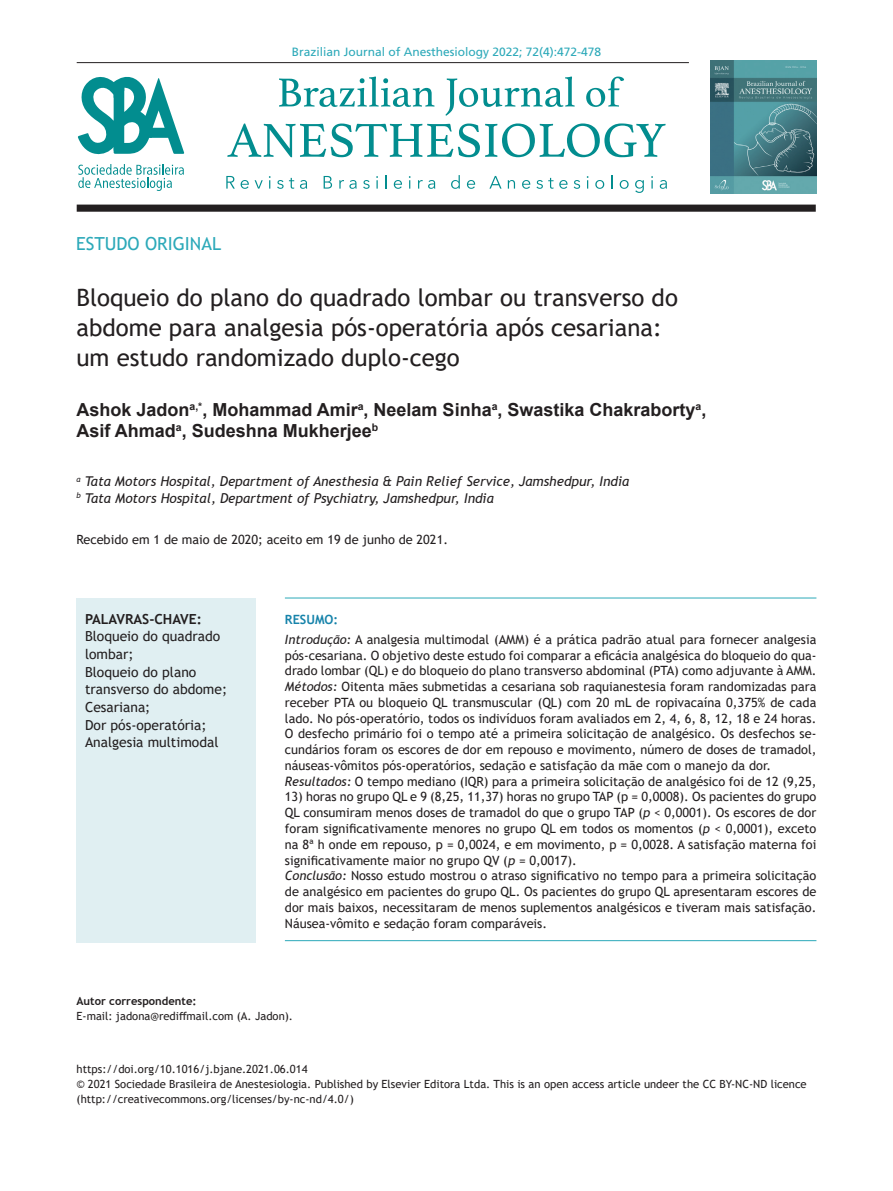
<style>
.page{position:relative;width:893px;height:1191px;background:#fff}
.page>*{position:absolute;margin:0;border:0;box-sizing:border-box;transform-origin:0 0}
.Titulo{font:24px/30px "Trebuchet MS";color:#231f20}
.Autores{font:700 18px "Arial";color:#231f20}
.Definicao_do_Artigo{font:18px "Trebuchet MS";color:#2ca9b9}
.Palavras-chave_Texto{font:13.8px/17.7px "Trebuchet MS";color:#231f20}
.Palavras-chave{font:700 13.8px "Trebuchet MS";color:#231f20}
.Cargos_Instituicoes{font:italic 13.5px "Trebuchet MS";color:#231f20}
.Abstract__Resumo{font:12.75px/15.8px "Trebuchet MS";color:#231f20;text-align:justify}
.Ultima_Linha_Verde_A{font:12.75px/15.8px "Trebuchet MS";color:#231f20;text-align:justify}
.Título_Abstract__Res{font:700 12.75px "Trebuchet MS";color:#1683aa}
.t1{font:12px "Frutiger LT Std";color:#2ca9b9}
.Copyright_Bjan{font:11.25px/15px "Trebuchet MS";color:#231f20}
.Contato_do_Autor{font:11.25px/15px "Trebuchet MS";color:#231f20}
.s1{font-style:italic}
.s2{font-weight:700}
</style>
<div class="page">
<hr style="left:77px;top:62px;width:612px;height:1px;background:#231f20">
<svg style="left:78px;top:77px;width:106px;height:114px"></svg>
<svg style="left:279px;top:77px;width:155px;height:30px"></svg>
<svg style="left:446px;top:77px;width:129px;height:39px"></svg>
<svg style="left:586px;top:77px;width:38px;height:30px"></svg>
<svg style="left:227px;top:123px;width:439px;height:34px"></svg>
<img style="left:710px;top:61px;width:106px;height:133px">
<div style="left:77px;top:205px;width:739px;height:7px;background:#231f20"></div>
<svg style="left:226px;top:176px;width:9px;height:13px"></svg>
<svg style="left:241px;top:180px;width:8px;height:9px"></svg>
<svg style="left:255px;top:180px;width:8px;height:9px"></svg>
<svg style="left:269px;top:176px;width:2px;height:13px"></svg>
<svg style="left:277px;top:178px;width:17px;height:11px"></svg>
<svg style="left:300px;top:180px;width:7px;height:9px"></svg>
<svg style="left:324px;top:176px;width:8px;height:13px"></svg>
<svg style="left:339px;top:180px;width:18px;height:9px"></svg>
<svg style="left:363px;top:180px;width:7px;height:9px"></svg>
<svg style="left:376px;top:176px;width:2px;height:13px"></svg>
<svg style="left:385px;top:175px;width:2px;height:14px"></svg>
<svg style="left:394px;top:180px;width:8px;height:9px"></svg>
<svg style="left:409px;top:176px;width:2px;height:13px"></svg>
<svg style="left:418px;top:180px;width:17px;height:9px"></svg>
<svg style="left:451px;top:175px;width:9px;height:14px"></svg>
<svg style="left:467px;top:180px;width:8px;height:9px"></svg>
<svg style="left:489px;top:176px;width:13px;height:13px"></svg>
<svg style="left:508px;top:180px;width:7px;height:9px"></svg>
<svg style="left:522px;top:180px;width:8px;height:9px"></svg>
<svg style="left:536px;top:178px;width:31px;height:11px"></svg>
<svg style="left:574px;top:180px;width:6px;height:9px"></svg>
<svg style="left:595px;top:180px;width:9px;height:9px"></svg>
<svg style="left:611px;top:175px;width:2px;height:14px"></svg>
<svg style="left:620px;top:180px;width:9px;height:9px"></svg>
<svg style="left:635px;top:180px;width:9px;height:13px"></svg>
<svg style="left:651px;top:176px;width:2px;height:13px"></svg>
<svg style="left:660px;top:180px;width:7px;height:9px"></svg>
<div style="left:77px;top:598px;width:179px;height:345px;background:#e0eff2"></div>
<hr style="left:285px;top:597px;width:531px;height:1px;background:#2ca9b9">
<hr style="left:285px;top:940px;width:531px;height:1px;background:#2ca9b9">
<p class="Definicao_do_Artigo" style="left:76px;top:232px;width:147px">ESTUDO ORIGINAL</p>
<p class="t1" style="left:292px;top:44px;width:311px">Brazilian Journal of Anesthesiology 2022; 72(4):472-478</p>
<p class="Titulo" style="left:77px;top:282px;width:603px">Bloqueio do plano do quadrado lombar ou transverso do abdome para analgesia pós-operatória após cesariana: um estudo randomizado duplo-cego</p>
<p class="Autores" style="left:77px;top:397px;width:631px">Ashok Jadon<sup>a,*</sup>, Mohammad Amir<sup>a</sup>, Neelam Sinha<sup>a</sup>, Swastika Chakraborty<sup>a</sup>,</p>
<p class="Autores" style="left:77px;top:418px;width:303px">Asif Ahmad<sup>a</sup>, Sudeshna Mukherjee<sup>b</sup></p>
<p class="Cargos_Instituicoes" style="left:77px;top:473px;width:554px"><sup>a</sup> Tata Motors Hospital, Department of Anesthesia &amp; Pain Relief Service, Jamshedpur, India</p>
<p class="Cargos_Instituicoes" style="left:77px;top:490px;width:419px"><sup>b</sup> Tata Motors Hospital, Department of Psychiatry, Jamshedpur, India</p>
<p class="Abstract__Resumo" style="left:77px;top:532px;width:373px">Recebido em 1 de maio de 2020; aceito em 19 de junho de 2021.</p>
<p class="Palavras-chave" style="left:85px;top:610px;width:118px">PALAVRAS-CHAVE:</p>
<p class="Palavras-chave_Texto" style="left:85px;top:627px;width:137px">Bloqueio do quadrado lombar;</p>
<p class="Palavras-chave_Texto" style="left:85px;top:663px;width:144px">Bloqueio do plano transverso do abdome;<br>Cesariana;</p>
<p class="Palavras-chave_Texto" style="left:85px;top:716px;width:135px">Dor pós-operatória;<br>Analgesia multimodal</p>
<p class="Título_Abstract__Res" style="left:285px;top:611px;width:55px">RESUMO:</p>
<p class="Abstract__Resumo" style="left:285px;top:631px;width:533px"><span class="s1">Introdução:</span> A analgesia multimodal (AMM) é a prática padrão atual para fornecer analgesia pós-cesariana. O objetivo deste estudo foi comparar a eficácia analgésica do bloqueio do qua&shy;drado lombar (QL) e do bloqueio do plano transverso abdominal (PTA) como adjuvante à AMM.</p>
<p class="Abstract__Resumo" style="left:285px;top:678px;width:533px"><span class="s1">Métodos:</span> Oitenta mães submetidas a cesariana sob raquianestesia foram randomizadas para receber PTA ou bloqueio QL transmuscular (QL) com 20 mL de ropivacaína 0,375% de cada lado. No pós-operatório, todos os indivíduos foram avaliados em 2, 4, 6, 8, 12, 18 e 24 horas.<br>O desfecho primário foi o tempo até a primeira solicitação de analgésico. Os desfechos se&shy;cundários foram os escores de dor em repouso e movimento, número de doses de tramadol, náuseas-vômitos pós-operatórios, sedação e satisfação da mãe com o manejo da dor.</p>
<p class="Abstract__Resumo" style="left:285px;top:773px;width:533px"><span class="s1">Resultados:</span> O tempo mediano (IQR) para a primeira solicitação de analgésico foi de 12 (9,25,</p>
<p class="Abstract__Resumo" style="left:285px;top:789px;width:533px">13) horas no grupo QL e 9 (8,25, 11,37) horas no grupo TAP (p = 0,0008). Os pacientes do grupo QL consumiram menos doses de tramadol do que o grupo TAP (<span class="s1">p</span> &lt; 0,0001). Os escores de dor foram significativamente menores no grupo QL em todos os momentos (<span class="s1">p</span> &lt; 0,0001), exceto na 8ª h onde em repouso, p = 0,0024, e em movimento, p = 0,0028. A satisfação materna foi significativamente maior no grupo QV (<span class="s1">p</span> = 0,0017).</p>
<p class="Ultima_Linha_Verde_A" style="left:285px;top:867px;width:533px"><span class="s1">Conclusão:</span> Nosso estudo mostrou o atraso significativo no tempo para a primeira solicitação de analgésico em pacientes do grupo QL. Os pacientes do grupo QL apresentaram escores de dor mais baixos, necessitaram de menos suplementos analgésicos e tiveram mais satisfação.<br>Náusea-vômito e sedação foram comparáveis.</p>
<p class="Contato_do_Autor" style="left:77px;top:993px;width:218px"><span class="s2">Autor correspondente:<br></span>E-mail: jadona@rediffmail.com (A. Jadon).</p>
<p class="Copyright_Bjan" style="left:77px;top:1061px;width:233px">https://doi.org/10.1016/j.bjane.2021.06.014</p>
<p class="Copyright_Bjan" style="left:77px;top:1076px;width:732px">© 2021 Sociedade Brasileira de Anestesiologia. Published by Elsevier Editora Ltda. This is an open access article undeer the CC BY-NC-ND licence (http://creativecommons.org/licenses/by-nc-nd/4.0/)</p>
</div>
